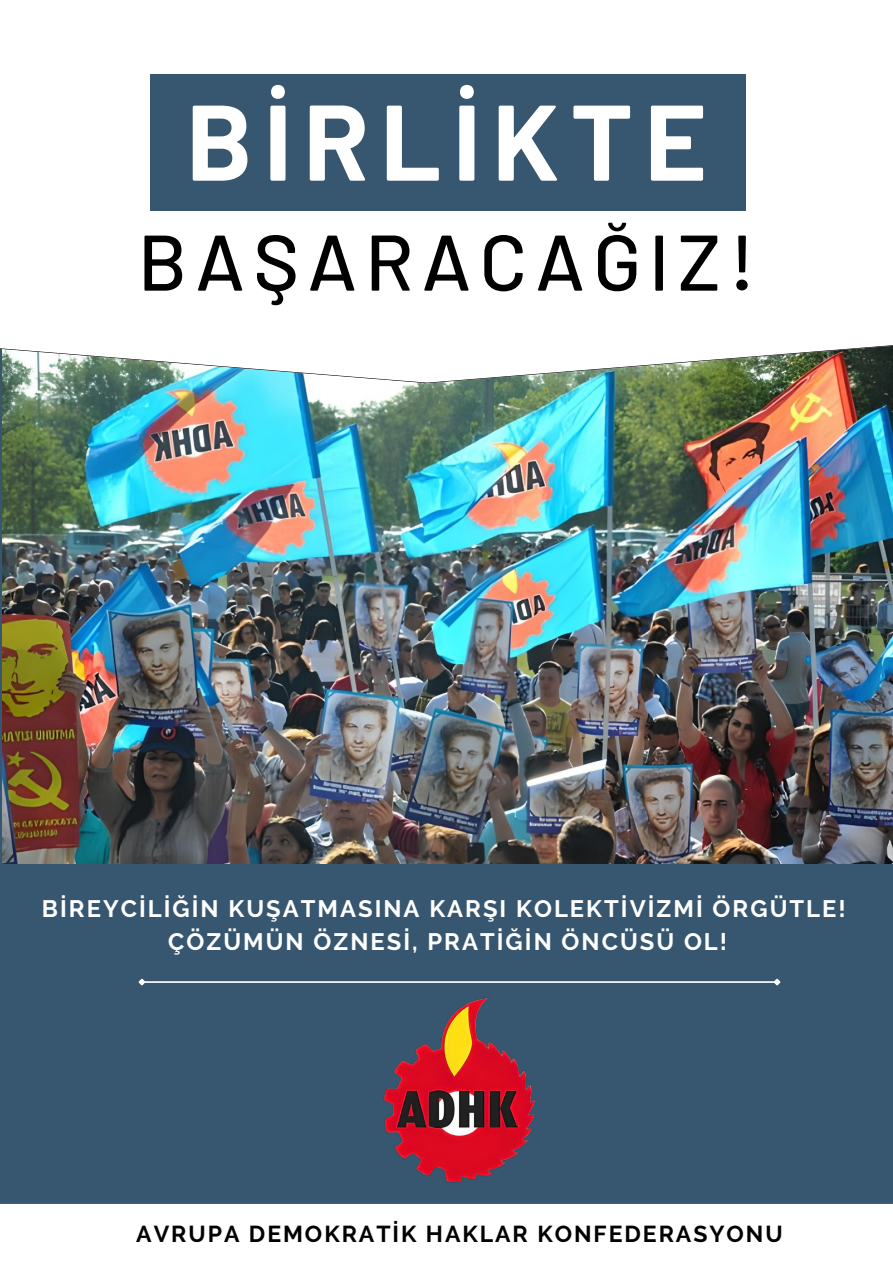
<style>
.page{position:relative;width:893px;height:1263px;background:#375670}
.page>*{position:absolute;margin:0;border:0;box-sizing:border-box;transform-origin:0 0}
.t1{font:700 107.25px "Barlow";letter-spacing:.105em;color:#fff}
.t2{font:500 78.68px "Barlow";letter-spacing:.105em;color:#000}
.t3{font:700 23.77px "Raleway";letter-spacing:.085em;color:#fff}
.t4{font:700 23.02px "Raleway";letter-spacing:.085em;color:#000}
</style>
<div class="page">
<img style="left:2px;top:383px;width:891px;height:480px">
<div style="left:0;top:0;width:893px;height:383px;background:#fff"></div>
<div style="left:0;top:1203px;width:893px;height:60px;background:#fff"></div>
<div style="left:150px;top:74px;width:595px;height:136px;background:#375670"></div>
<hr style="left:144px;top:981px;width:631px;height:2px;background:#fff">
<svg style="left:138px;top:978px;width:9px;height:8px"></svg>
<svg style="left:772px;top:978px;width:9px;height:8px"></svg>
<img style="left:383px;top:997px;width:152px;height:186px">
<p class="t1" style="left:186px;top:73px;width:522px">BİRLİKTE</p>
<p class="t2" style="left:138px;top:212px;width:618px">BAŞARACAĞIZ!</p>
<p class="t3" style="left:42px;top:894px;width:805px">BİREYCİLİĞİN KUŞATMASINA KARŞI KOLEKTİVİZMİ ÖRGÜTLE!</p>
<p class="t3" style="left:168px;top:928px;width:560px">ÇÖZÜMÜN ÖZNESİ, PRATİĞİN ÖNCÜSÜ OL!</p>
<p class="t4" style="left:136px;top:1220px;width:648px">AVRUPA DEMOKRATİK HAKLAR KONFEDERASYONU</p>
</div>
